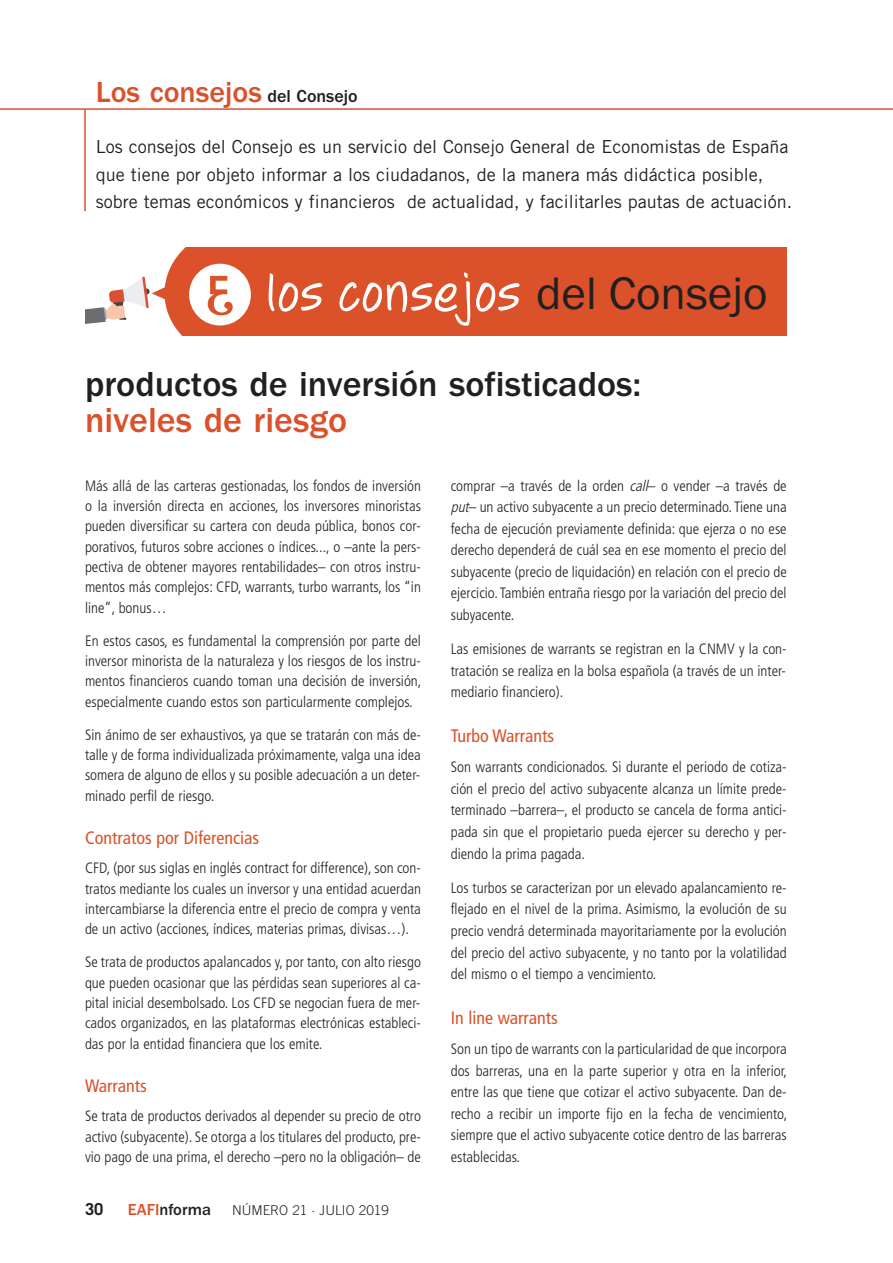
<style>
.page{position:relative;width:893px;height:1263px;background:#fff}
.page>*{position:absolute;margin:0;border:0;box-sizing:border-box;transform-origin:0 0}
.t1{font:61.05px "Jotting";color:#fff}
.t2{font:500 36px "Franklin Gothic";color:#231f20}
.t3{font:500 36px "Franklin Gothic";color:#da512a}
.t4{font:500 30px "Franklin Gothic";color:#da512a}
.t5{font:18px/27.6px "Trade Gothic";color:#231f20}
.t6{font:condensed 18px "Frutiger";color:#da512a}
.t7{font:500 16.5px "Franklin Gothic";color:#231f20}
.t8{font:700 16.5px "Trade Gothic";color:#231f20}
.t9{font:300 condensed 15px/20.4px "Frutiger";color:#231f20;text-align:justify}
.t10{font:300 13.5px "Trade Gothic";color:#231f20}
.s1{font-size:18px;color:#231f20}
.s2{font-family:"Franklin Gothic";font-size:47.1px;color:#231f20}
.s3{color:#da512a}
.s4{font-style:italic}
</style>
<div class="page">
<hr style="left:84px;top:110px;width:2px;height:101px;background:#da512a">
<hr style="left:0;top:108px;width:893px;height:2px;background:#da512a">
<div style="left:152px;top:247px;width:635px;height:89px;background:#da512a"></div>
<svg style="left:85px;top:277px;width:64px;height:47px"></svg>
<div style="left:189px;top:264px;width:62px;height:61px;background:#fff;border-radius:50%"></div>
<svg style="left:208px;top:276px;width:25px;height:39px"></svg>
<h3 class="t4" style="left:96px;top:82px;width:264px">Los consejos <span class="s1">del Consejo</span></h3>
<p class="t5" style="left:96px;top:135px;width:698px">Los consejos del Consejo es un servicio del Consejo General de Economistas de España que tiene por objeto informar a los ciudadanos, de la manera más didáctica posible, sobre temas económicos y financieros de actualidad, y facilitarles pautas de actuación.</p>
<h1 class="t1" style="left:265px;top:260px;width:504px">los consejos <span class="s2">del Consejo</span></h1>
<h2 class="t2" style="left:85px;top:372px;width:558px">productos de inversión sofisticados:</h2>
<h2 class="t3" style="left:85px;top:408px;width:264px">niveles de riesgo</h2>
<p class="t9" style="left:85px;top:476px;width:337px">Más allá de las carteras gestionadas, los fondos de inversión o la inversión directa en acciones, los inversores minoristas pueden diversificar su cartera con deuda pública, bonos cor&shy;porativos, futuros sobre acciones o índices..., o –ante la pers&shy;pectiva de obtener mayores rentabilidades– con otros instru&shy;mentos más complejos: CFD, warrants, turbo warrants, los “in line”, bonus…</p>
<p class="t9" style="left:85px;top:632px;width:338px">En estos casos, es fundamental la comprensión por parte del inversor minorista de la naturaleza y los riesgos de los instru&shy;mentos financieros cuando toman una decisión de inversión, especialmente cuando estos son particularmente complejos.</p>
<p class="t9" style="left:85px;top:726px;width:337px">Sin ánimo de ser exhaustivos, ya que se tratarán con más de&shy;talle y de forma individualizada próximamente, valga una idea somera de alguno de ellos y su posible adecuación a un deter&shy;minado perfil de riesgo.</p>
<p class="t6" style="left:85px;top:831px;width:176px">Contratos por Diferencias</p>
<p class="t9" style="left:85px;top:859px;width:337px">CFD, (por sus siglas en inglés contract for difference), son con&shy;tratos mediante los cuales un inversor y una entidad acuerdan intercambiarse la diferencia entre el precio de compra y venta de un activo (acciones, índices, materias primas, divisas…).</p>
<p class="t9" style="left:85px;top:953px;width:337px">Se trata de productos apalancados y, por tanto, con alto riesgo que pueden ocasionar que las pérdidas sean superiores al ca&shy;pital inicial desembolsado. Los CFD se negocian fuera de mer&shy;cados organizados, en las plataformas electrónicas estableci&shy;das por la entidad financiera que los emite.</p>
<p class="t6" style="left:85px;top:1079px;width:63px">Warrants</p>
<p class="t9" style="left:85px;top:1107px;width:337px">Se trata de productos derivados al depender su precio de otro activo (subyacente). Se otorga a los titulares del producto, pre&shy;vio pago de una prima, el derecho –pero no la obligación– de</p>
<p class="t8" style="left:85px;top:1203px;width:20px">30</p>
<p class="t7" style="left:128px;top:1204px;width:85px"><span class="s3">EAFI</span>nforma</p>
<p class="t10" style="left:232px;top:1205px;width:158px">NÚMERO 21 · JULIO 2019</p>
<p class="t9" style="left:451px;top:476px;width:337px;line-height:21.6px">comprar –a través de la orden <span class="s4">call</span>– o vender –a través de <span class="s4">put</span>– un activo subyacente a un precio determinado. Tiene una fecha de ejecución previamente definida: que ejerza o no ese derecho dependerá de cuál sea en ese momento el precio del subyacente (precio de liquidación) en relación con el precio de ejercicio. También entraña riesgo por la variación del precio del subyacente.</p>
<p class="t9" style="left:451px;top:639px;width:337px;line-height:21.6px">Las emisiones de warrants se registran en la CNMV y la con&shy;tratación se realiza en la bolsa española (a través de un inter&shy;mediario financiero).</p>
<p class="t6" style="left:451px;top:729px;width:105px">Turbo Warrants</p>
<p class="t9" style="left:451px;top:758px;width:337px;line-height:21.6px">Son warrants condicionados. Si durante el periodo de cotiza&shy;ción el precio del activo subyacente alcanza un límite prede&shy;terminado –barrera–, el producto se cancela de forma antici&shy;pada sin que el propietario pueda ejercer su derecho y per&shy;diendo la prima pagada.</p>
<p class="t9" style="left:451px;top:878px;width:337px;line-height:21.6px">Los turbos se caracterizan por un elevado apalancamiento re&shy;flejado en el nivel de la prima. Asimismo, la evolución de su precio vendrá determinada mayoritariamente por la evolución del precio del activo subyacente, y no tanto por la volatilidad del mismo o el tiempo a vencimiento.</p>
<p class="t6" style="left:451px;top:1010px;width:109px">In line warrants</p>
<p class="t9" style="left:451px;top:1039px;width:338px;line-height:21.6px">Son un tipo de warrants con la particularidad de que incorpora dos barreras, una en la parte superior y otra en la inferior, entre las que tiene que cotizar el activo subyacente. Dan de&shy;recho a recibir un importe fijo en la fecha de vencimiento, siempre que el activo subyacente cotice dentro de las barreras establecidas.</p>
</div>
